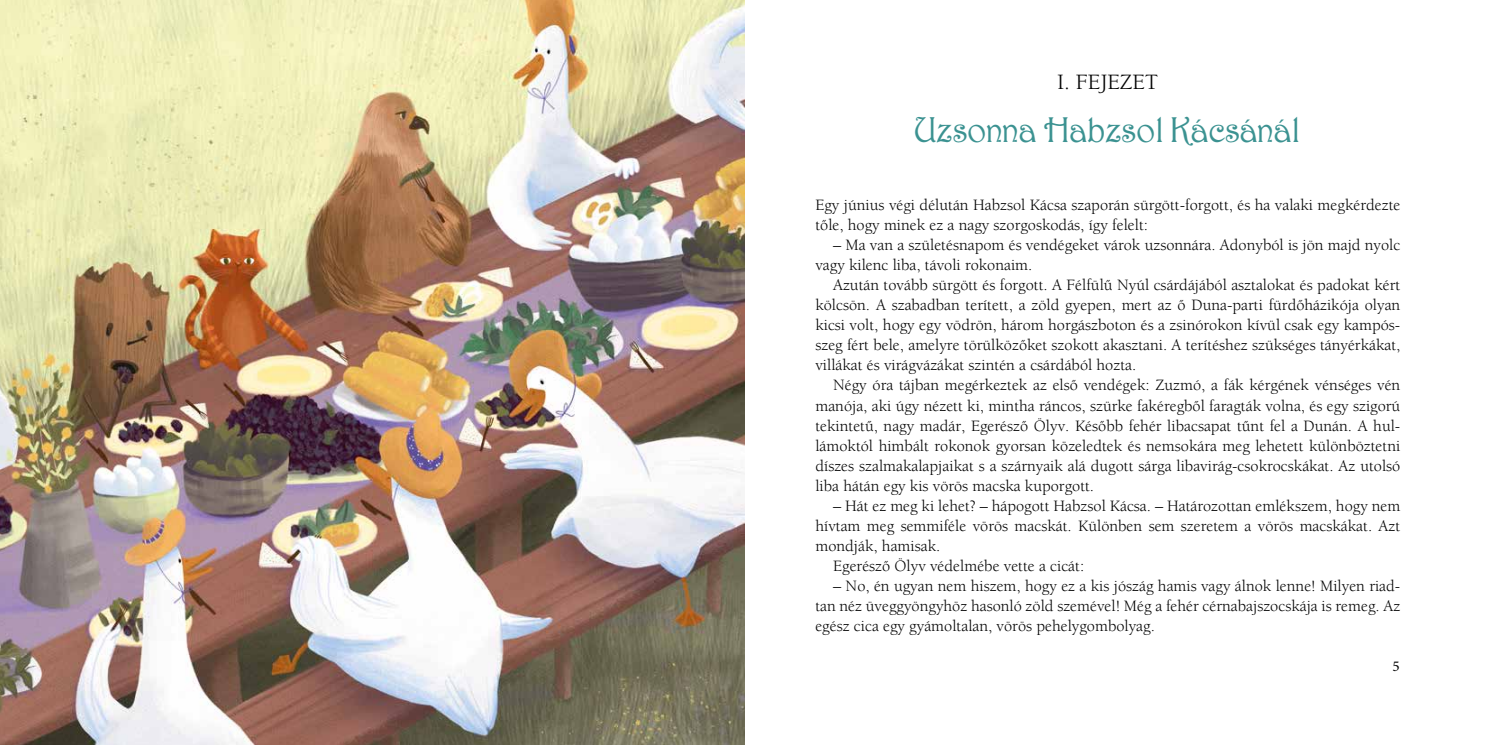
<style>
.page{position:relative;width:1489px;height:745px;background:#fff}
.page>*{position:absolute;margin:0;border:0;box-sizing:border-box;transform-origin:0 0}
.t1{font:37.5px "Harrington";color:#3b9291}
.t2{font:22.5px "Berkeley";color:#000}
.t3{font:16.25px/20px "Berkeley";color:#000;text-align:justify}
.t4{font:15px "Minion Pro";color:#000}
</style>
<div class="page">
<img style="left:0;top:0;width:744px;height:744px">
<h2 class="t2" style="left:1056px;top:70px;width:102px">I. FEJEZET</h2>
<h1 class="t1" style="left:914px;top:111px;width:387px">Uzsonna Habzsol Kácsánál</h1>
<p class="t3" style="left:815px;top:195px;width:586px">Egy június végi délután Habzsol Kácsa szaporán sürgött-forgott, és ha valaki megkérdezte tőle, hogy minek ez a nagy szorgoskodás, így felelt:</p>
<p class="t3" style="left:815px;top:235px;width:586px;text-indent:18px">– Ma van a születésnapom és vendégeket várok uzsonnára. Adonyból is jön majd nyolc vagy kilenc liba, távoli rokonaim.</p>
<p class="t3" style="left:815px;top:275px;width:586px;text-indent:18px">Azután tovább sürgött és forgott. A Félfülű Nyúl csárdájából asztalokat és padokat kért kölcsön. A szabadban terített, a zöld gyepen, mert az ő Duna-parti fürdőházikója olyan kicsi volt, hogy egy vödrön, három horgászboton és a zsinórokon kívül csak egy kampós&shy;szeg fért bele, amelyre törülközőket szokott akasztani. A terítéshez szükséges tányérkákat, villákat és virágvázákat szintén a csárdából hozta.</p>
<p class="t3" style="left:815px;top:375px;width:586px;text-indent:18px">Négy óra tájban megérkeztek az első vendégek: Zuzmó, a fák kérgének vénséges vén manója, aki úgy nézett ki, mintha ráncos, szürke fakéregből faragták volna, és egy szigorú tekintetű, nagy madár, Egerésző Ölyv. Később fehér libacsapat tűnt fel a Dunán. A hul&shy;lámoktól himbált rokonok gyorsan közeledtek és nemsokára meg lehetett különböztetni díszes szalmakalapjaikat s a szárnyaik alá dugott sárga libavirág-csokrocskákat. Az utolsó liba hátán egy kis vörös macska kuporgott.</p>
<p class="t3" style="left:833px;top:495px;width:568px">– Hát ez meg ki lehet? – hápogott Habzsol Kácsa. – Határozottan emlékszem, hogy nem</p>
<p class="t3" style="left:815px;top:515px;width:586px">hívtam meg semmiféle vörös macskát. Különben sem szeretem a vörös macskákat. Azt</p>
<p class="t3" style="left:815px;top:535px;width:126px">mondják, hamisak.</p>
<p class="t3" style="left:833px;top:555px;width:252px">Egerésző Ölyv védelmébe vette a cicát:</p>
<p class="t3" style="left:815px;top:575px;width:586px;text-indent:18px">– No, én ugyan nem hiszem, hogy ez a kis jószág hamis vagy álnok lenne! Milyen riad&shy;tan néz üveggyöngyhöz hasonló zöld szemével! Még a fehér cérnabajszocskája is remeg. Az egész cica egy gyámoltalan, vörös pehelygombolyag.</p>
<p class="t4" style="left:1392px;top:655px;width:9px">5</p>
</div>
